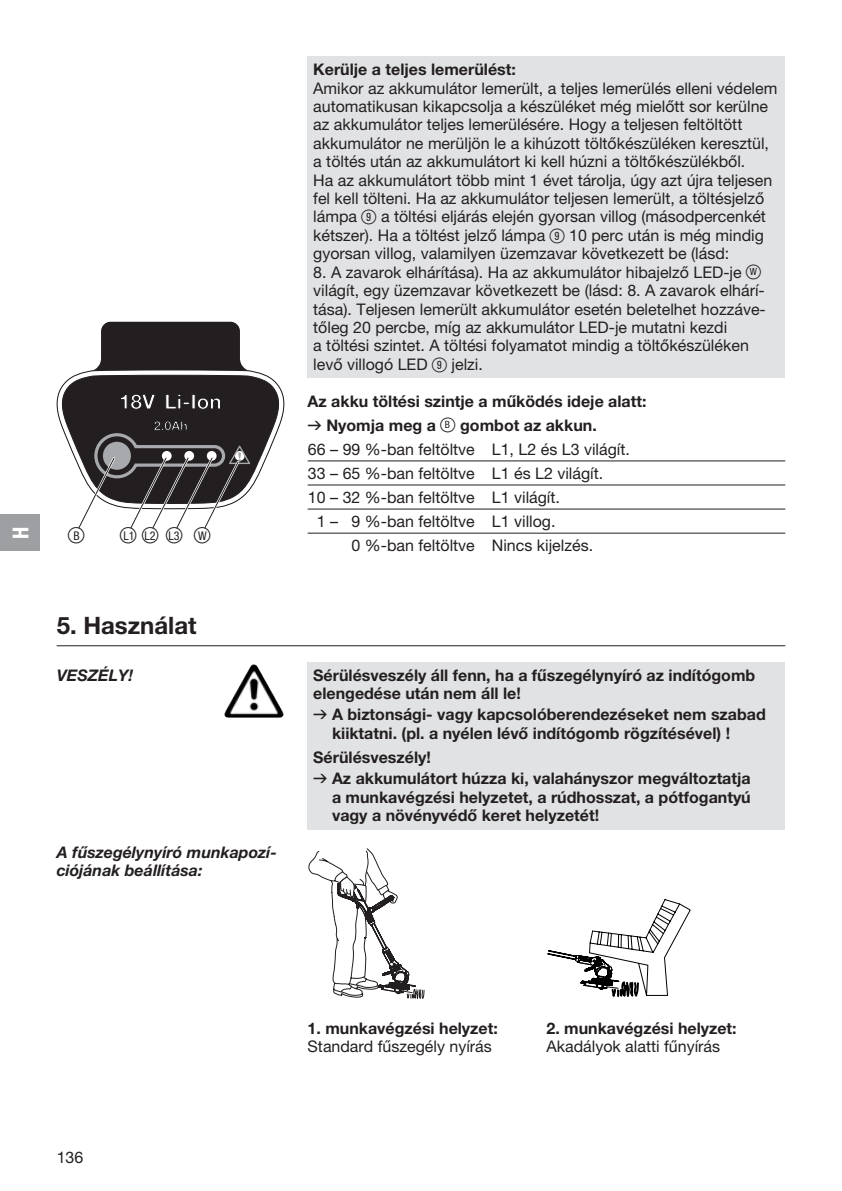
<style>
.page{position:relative;width:842px;height:1191px;background:#fff}
.page>*{position:absolute;margin:0;border:0;box-sizing:border-box;transform-origin:0 0}
.t1{font:700 24px "GARDENA Pro";color:#231f20}
.t2{font:22px "Ziffernim Kreisund Quadrat BQ";color:#231f20}
.t3{font:22px "GARDENA Pro Bo Cond";color:#fff}
.t4{font:16px/18.4px "GARDENA Pro";color:#231f20}
.t5{font:700 16px/18.4px "GARDENA Pro";color:#231f20}
.t6{font:italic 700 16px/18.4px "GARDENA Pro";color:#231f20}
.t7{font:condensed 12px "GARDENA Pro";color:#231f20}
.s1{font-family:"Ziffernim Kreisund Quadrat BQ";font-stretch:normal;font-size:22px}
.s2{font-family:"Ziffernim Kreisund Quadrat BQ";font-size:20px}
.s3{font-family:"Formdruck";font-weight:400}
.s4{font-family:"Ziffernim Kreisund Quadrat BQ";font-weight:400;font-size:20px}
</style>
<div class="page">
<div style="left:308px;top:57px;width:477px;height:321px;background:#e1e2e4"></div>
<svg style="left:95px;top:322px;width:151px;height:47px;background:#403c3d"></svg>
<div style="left:113px;top:334px;width:114px;height:25px;background:#231f20"></div>
<svg style="left:57px;top:369px;width:227px;height:160px"></svg>
<hr style="left:308px;top:460px;width:477px;height:1px;background:#231f20">
<hr style="left:308px;top:484px;width:477px;height:1px;background:#231f20">
<hr style="left:308px;top:508px;width:477px;height:1px;background:#231f20">
<hr style="left:308px;top:533px;width:477px;height:1px;background:#231f20">
<div style="left:308px;top:662px;width:477px;height:167px;background:#e1e2e4"></div>
<hr style="left:57px;top:645px;width:728px;height:1px;background:#231f20">
<img style="left:226px;top:664px;width:27px;height:45px">
<svg style="left:308px;top:848px;width:117px;height:151px"></svg>
<svg style="left:547px;top:899px;width:144px;height:98px"></svg>
<div style="left:0;top:514px;width:40px;height:36px;background:#9d9fa2"></div>
<h2 class="t3" style="left:7px;top:538px;width:14px;rotate:-90deg">H</h2>
<h2 class="t2" style="left:68px;top:523px;width:18px">ß<sup>B</sup></h2>
<p class="t7" style="left:120px;top:528px;width:92px"><span class="s1">ß</span>L1 <span class="s1">ß</span>L2 <span class="s1">ß</span>L3 <span class="s1">ß</span>W</p>
<p class="t5" style="left:313px;top:60px;width:204px">Kerülje a teljes lemerülést:</p>
<p class="t4" style="left:313px;top:79px;width:466px">Amikor az akkumulátor lemerült, a teljes lemerülés elleni védelem automatikusan kikapcsolja a készüléket még mielőtt sor kerülne az akkumulátor teljes lemerülésére. Hogy a teljesen feltöltött akkumulátor ne merüljön le a kihúzott töltőkészüléken keresztül, a töltés után az akkumulátort ki kell húzni a töltőkészülékből.<br>Ha az akkumulátort több mint 1 évet tárolja, úgy azt újra teljesen fel kell tölteni. Ha az akkumulátor teljesen lemerült, a töltésjelző lámpa <span class="s2">9</span> a töltési eljárás elején gyorsan villog (másodpercenkét kétszer). Ha a töltést jelző lámpa <span class="s2">9</span> 10 perc után is még mindig gyorsan villog, valamilyen üzemzavar következett be (lásd:</p>
<p class="t4" style="left:313px;top:263px;width:454px">8. A zavarok elhárítása). Ha az akkumulátor hibajelző LED-je <span class="s2">ß</span><sup>W </sup>világít, egy üzemzavar következett be (lásd: 8. A zavarok elhárí&shy;tása). Teljesen lemerült akkumulátor esetén beletelhet hozzáve&shy;tőleg 20 percbe, míg az akkumulátor LED-je mutatni kezdi<br>a töltési szintet. A töltési folyamatot mindig a töltőkészüléken levő villogó LED <span class="s2">9</span> jelzi.</p>
<p class="t5" style="left:308px;top:391px;width:340px">Az akku töltési szintje a működés ideje alatt:</p>
<p class="t5" style="left:308px;top:415px;width:291px"><span class="s3">v</span> Nyomja meg a <span class="s4">ß</span><sup>B</sup> gombot az akkun.</p>
<p class="t4" style="left:308px;top:440px;width:323px">66 – 99 %-ban feltöltve L1, L2 és L3 világít.</p>
<p class="t4" style="left:308px;top:464px;width:297px">33 – 65 %-ban feltöltve L1 és L2 világít.</p>
<p class="t4" style="left:308px;top:488px;width:254px">10 – 32 %-ban feltöltve L1 világít.</p>
<p class="t4" style="left:317px;top:512px;width:240px">1 – 9 %-ban feltöltve L1 villog.</p>
<p class="t4" style="left:352px;top:536px;width:243px">0 %-ban feltöltve Nincs kijelzés.</p>
<h1 class="t1" style="left:57px;top:610px;width:142px">5. Használat</h1>
<p class="t6" style="left:57px;top:665px;width:78px">VESZÉLY!</p>
<p class="t5" style="left:313px;top:665px;width:444px">Sérülésveszély áll fenn, ha a fűszegélynyíró az indítógomb elengedése után nem áll le!</p>
<p class="t5" style="left:332px;top:705px;width:435px;text-indent:-19px"><span class="s3">v</span> A biztonsági- vagy kapcsolóberendezéseket nem szabad kiiktatni. (pl. a nyélen lévő indítógomb rögzítésével) !</p>
<p class="t5" style="left:313px;top:746px;width:439px;line-height:21.2px">Sérülésveszély!<br><span class="s3">v</span> Az akkumulátort húzza ki, valahányszor megváltoztatja</p>
<p class="t5" style="left:332px;top:787px;width:420px">a munkavégzési helyzetet, a rúdhosszat, a pótfogantyú vagy a növényvédő keret helyzetét!</p>
<p class="t6" style="left:57px;top:842px;width:222px">A fűszegélynyíró munkapozí&shy;ciójának beállítása:</p>
<p class="t4" style="left:57px;top:1147px;width:28px">136</p>
<p class="t5" style="left:308px;top:1018px;width:192px">1. munkavégzési helyzet:</p>
<p class="t4" style="left:308px;top:1037px;width:186px">Standard fűszegély nyírás</p>
<p class="t5" style="left:546px;top:1018px;width:192px">2. munkavégzési helyzet:</p>
<p class="t4" style="left:546px;top:1037px;width:175px">Akadályok alatti fűnyírás</p>
</div>
